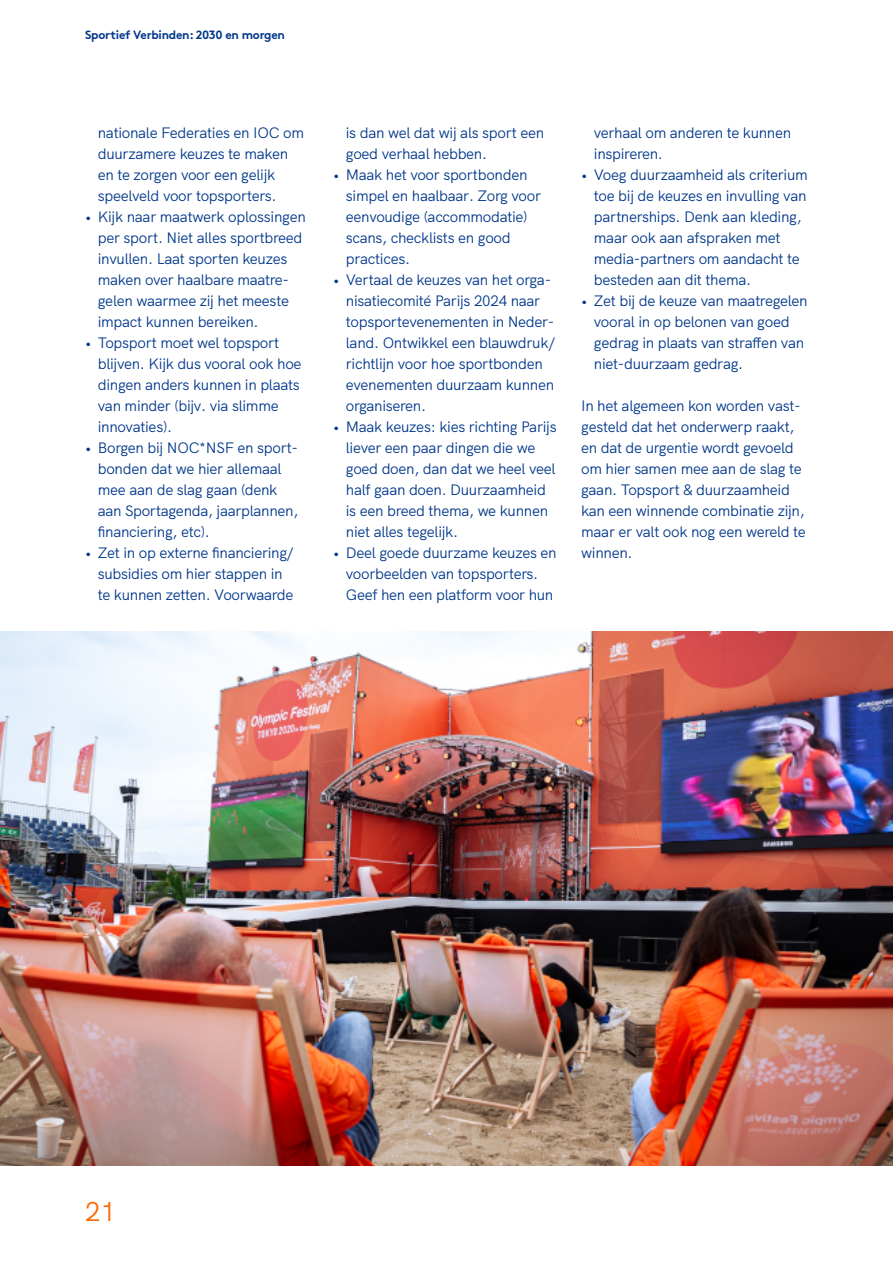
<style>
.page{position:relative;width:893px;height:1263px;background:#fff}
.page>*{position:absolute;margin:0;border:0;box-sizing:border-box;transform-origin:0 0}
.t1{font:27px "HK Grotesk";color:#f60}
.BODY{font:15px/21px "HK Grotesk";letter-spacing:-.02em;color:#00378a}
.t2{font:700 12px "Brown";letter-spacing:-.02em;color:#00378a}
</style>
<div class="page">
<img style="left:0;top:631px;width:893px;height:534px">
<p class="t2" style="left:85px;top:25px;width:201px">Sportief Verbinden: 2030 en morgen</p>
<p class="BODY" style="left:98px;top:121px;width:208px">nationale Federaties en IOC om duurzamere keuzes te maken en te zorgen voor een gelijk speelveld voor topsporters.</p>
<p class="BODY" style="left:98px;top:205px;width:209px;text-indent:-13px">• Kijk naar maatwerk oplossingen per sport. Niet alles sportbreed invullen. Laat sporten keuzes maken over haalbare maatre&shy;gelen waarmee zij het meeste impact kunnen bereiken.</p>
<p class="BODY" style="left:98px;top:331px;width:205px;text-indent:-13px">• Topsport moet wel topsport blijven. Kijk dus vooral ook hoe dingen anders kunnen in plaats van minder (bijv. via slimme innovaties).</p>
<p class="BODY" style="left:98px;top:436px;width:202px;text-indent:-13px">• Borgen bij NOC*NSF en sport&shy;bonden dat we hier allemaal mee aan de slag gaan (denk aan Sportagenda, jaarplannen, financiering, etc).</p>
<p class="BODY" style="left:98px;top:541px;width:197px;text-indent:-13px">• Zet in op externe financiering/ subsidies om hier stappen in te kunnen zetten. Voorwaarde</p>
<p class="BODY" style="left:346px;top:121px;width:200px">is dan wel dat wij als sport een goed verhaal hebben.</p>
<p class="BODY" style="left:346px;top:163px;width:197px;text-indent:-13px">• Maak het voor sportbonden simpel en haalbaar. Zorg voor eenvoudige (accommodatie) scans, checklists en good practices.</p>
<p class="BODY" style="left:346px;top:268px;width:211px;text-indent:-13px">• Vertaal de keuzes van het orga&shy;nisatiecomité Parijs 2024 naar topsportevenementen in Neder&shy;land. Ontwikkel een blauwdruk/ richtlijn voor hoe sportbonden evenementen duurzaam kunnen organiseren.</p>
<p class="BODY" style="left:346px;top:415px;width:212px;text-indent:-13px">• Maak keuzes: kies richting Parijs liever een paar dingen die we goed doen, dan dat we heel veel half gaan doen. Duurzaamheid is een breed thema, we kunnen niet alles tegelijk.</p>
<p class="BODY" style="left:346px;top:541px;width:212px;text-indent:-13px">• Deel goede duurzame keuzes en voorbeelden van topsporters.<br>Geef hen een platform voor hun</p>
<p class="BODY" style="left:594px;top:121px;width:199px">verhaal om anderen te kunnen inspireren.</p>
<p class="BODY" style="left:594px;top:163px;width:216px;text-indent:-13px">• Voeg duurzaamheid als criterium toe bij de keuzes en invulling van partnerships. Denk aan kleding, maar ook aan afspraken met media-partners om aandacht te besteden aan dit thema.</p>
<p class="BODY" style="left:594px;top:289px;width:215px;text-indent:-13px">• Zet bij de keuze van maatregelen vooral in op belonen van goed gedrag in plaats van straffen van niet-duurzaam gedrag.</p>
<p class="BODY" style="left:581px;top:394px;width:226px">In het algemeen kon worden vast&shy;gesteld dat het onderwerp raakt, en dat de urgentie wordt gevoeld om hier samen mee aan de slag te gaan. Topsport &amp; duurzaamheid kan een winnende combinatie zijn, maar er valt ook nog een wereld te winnen.</p>
<h1 class="t1" style="left:85px;top:1190px;width:32px">21</h1>
</div>
